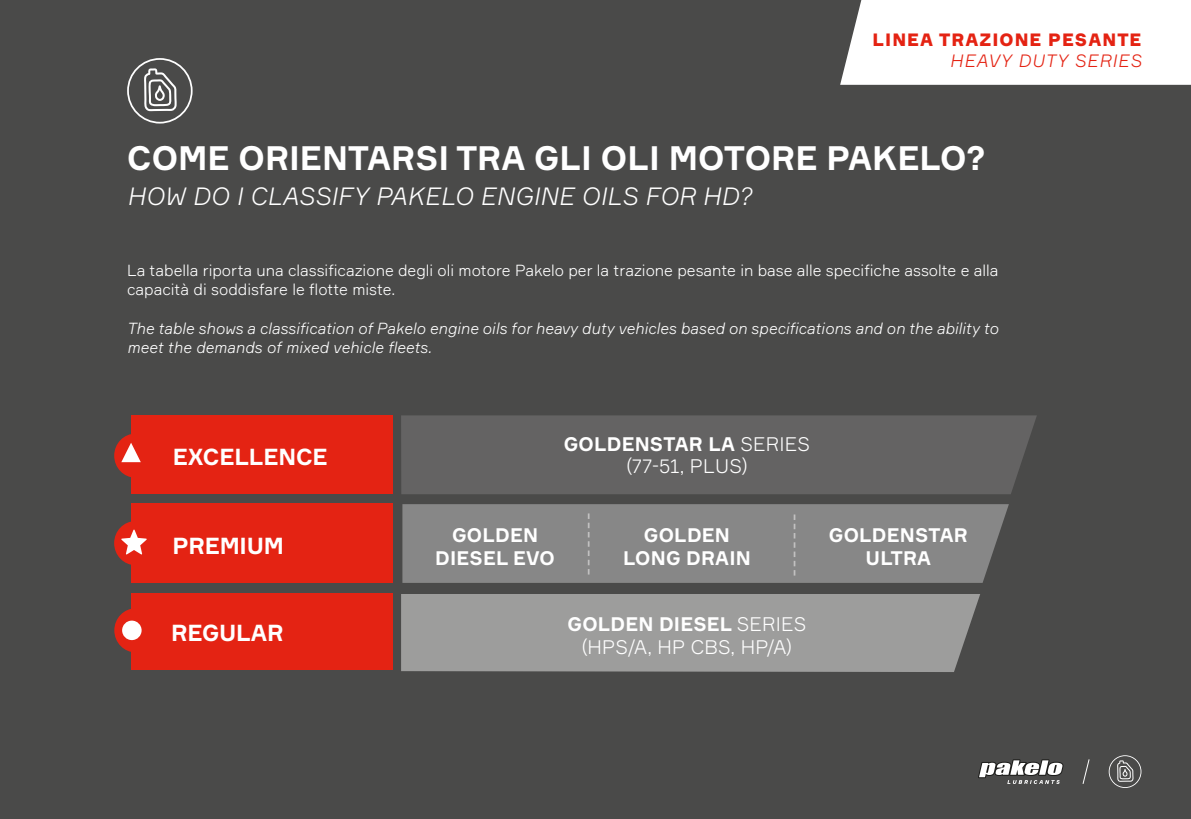
<style>
.page{position:relative;width:1191px;height:819px;background:#4a4a49}
.page>*{position:absolute;margin:0;border:0;box-sizing:border-box;transform-origin:0 0}
.t1{font:700 33.25px "Formular";color:#fff}
.t2{font:italic 300 24.5px "Formular";letter-spacing:.01em;color:#fff}
.t3{font:700 22.75px "Formular";letter-spacing:-.01em;color:#fff}
.t4{font:300 19.25px/22.8px "Formular";letter-spacing:.01em;color:#fff;text-align:center}
.t5{font:700 19.25px/22.8px "Formular";letter-spacing:.01em;color:#fff;text-align:center}
.t6{font:900 17.5px "Formular";letter-spacing:.06em;color:#e42313}
.t7{font:italic 300 17.5px "Formular";letter-spacing:.06em;color:#e42313}
.t8{font:300 15.75px/19.2px "Formular";color:#fff}
.t9{font:italic 300 15.75px/19.2px "Formular";color:#fff}
.s1{font-weight:700}
</style>
<div class="page">
<div style="left:840px;top:0;width:351px;height:85px;background:#fff"></div>
<svg style="left:1108px;top:755px;width:33px;height:33px"></svg>
<svg style="left:978px;top:759px;width:85px;height:25px"></svg>
<svg style="left:1082px;top:759px;width:8px;height:25px"></svg>
<svg style="left:127px;top:58px;width:66px;height:65px"></svg>
<div style="left:402px;top:504px;width:607px;height:79px;background:#878787"></div>
<div style="left:401px;top:415px;width:636px;height:79px;background:#646363"></div>
<div style="left:401px;top:594px;width:579px;height:78px;background:#9d9d9c"></div>
<div style="left:131px;top:593px;width:261px;height:77px;background:#e42313"></div>
<div style="left:131px;top:503px;width:261px;height:80px;background:#e42313"></div>
<div style="left:131px;top:415px;width:261px;height:79px;background:#e42313"></div>
<div style="left:114px;top:433px;width:43px;height:44px;background:#e42313;border-radius:50%"></div>
<svg style="left:588px;top:513px;width:1px;height:61px"></svg>
<svg style="left:793px;top:514px;width:2px;height:61px"></svg>
<div style="left:114px;top:521px;width:43px;height:44px;background:#e42313;border-radius:50%"></div>
<svg style="left:121px;top:529px;width:26px;height:25px"></svg>
<div style="left:114px;top:608px;width:43px;height:44px;background:#e42313;border-radius:50%"></div>
<div style="left:122px;top:620px;width:20px;height:20px;background:#fff;border-radius:50%"></div>
<svg style="left:121px;top:443px;width:20px;height:19px"></svg>
<p class="t6" style="left:872px;top:29px;width:270px">LINEA TRAZIONE PESANTE</p>
<p class="t7" style="left:950px;top:50px;width:193px">HEAVY DUTY SERIES</p>
<h1 class="t1" style="left:127px;top:137px;width:860px">COME ORIENTARSI TRA GLI OLI MOTORE PAKELO?</h1>
<h2 class="t2" style="left:127px;top:181px;width:626px">HOW DO I CLASSIFY PAKELO ENGINE OILS FOR HD?</h2>
<p class="t8" style="left:127px;top:260px;width:872px">La tabella riporta una classificazione degli oli motore Pakelo per la trazione pesante in base alle specifiche assolte e alla capacità di soddisfare le flotte miste.</p>
<p class="t9" style="left:127px;top:318px;width:873px">The table shows a classification of Pakelo engine oils for heavy duty vehicles based on specifications and on the ability to meet the demands of mixed vehicle fleets.</p>
<h3 class="t3" style="left:173px;top:442px;width:156px">EXCELLENCE</h3>
<h3 class="t3" style="left:172px;top:532px;width:113px">PREMIUM</h3>
<h3 class="t3" style="left:171px;top:618px;width:114px">REGULAR</h3>
<p class="t4" style="left:564px;top:432px;width:248px"><span class="s1">GOLDENSTAR LA</span> SERIES (77-51, PLUS)</p>
<p class="t5" style="left:435px;top:523px;width:121px">GOLDEN<br>DIESEL EVO</p>
<p class="t5" style="left:623px;top:523px;width:129px">GOLDEN<br>LONG DRAIN</p>
<p class="t5" style="left:829px;top:523px;width:140px">GOLDENSTAR<br>ULTRA</p>
<p class="t4" style="left:567px;top:612px;width:240px"><span class="s1">GOLDEN DIESEL</span> SERIES (HPS/A, HP CBS, HP/A)</p>
</div>
